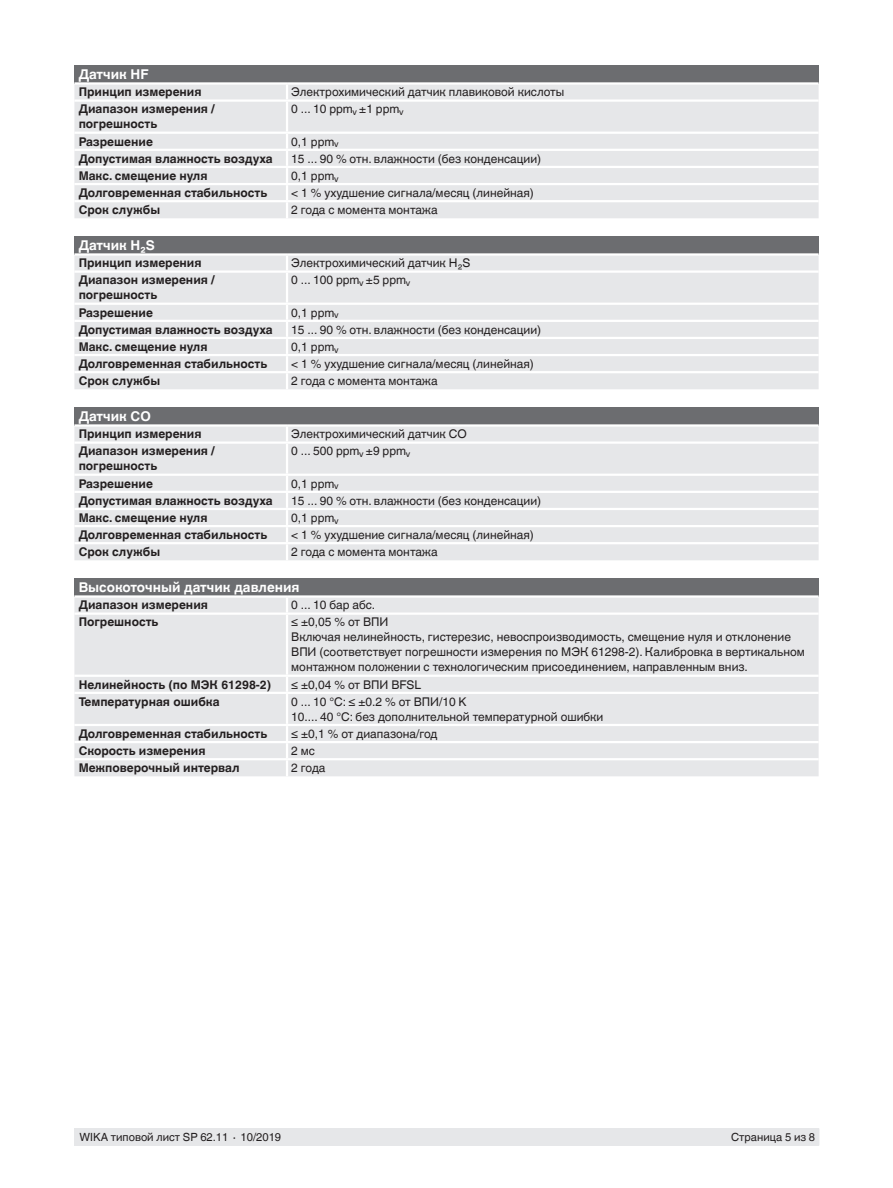
<style>
.page{position:relative;width:893px;height:1188px;background:#fff}
.page>*{position:absolute;margin:0;border:0;box-sizing:border-box;transform-origin:0 0}
.t1{font:700 13.5px "Helvetica World";color:#fff}
.t2{font:12px/15px "Helvetica World";color:#231f20}
.t3{font:700 12px/15px "Helvetica World";color:#231f20}
.t4{font:11.25px "Helvetica World";color:#231f20}
</style>
<div class="page">
<div style="left:75px;top:1128px;width:744px;height:17px;background:#e6e7e9"></div>
<div style="left:74px;top:65px;width:745px;height:18px;background:#6c6d70"></div>
<div style="left:74px;top:85px;width:745px;height:133px;background:#e6e7e9"></div>
<hr style="left:74px;top:99px;width:213px;height:3px;background:#fff">
<hr style="left:286px;top:102px;width:2px;height:30px;background:#fff">
<hr style="left:74px;top:132px;width:213px;height:2px;background:#fff">
<hr style="left:287px;top:132px;width:532px;height:2px;background:#fff">
<hr style="left:74px;top:149px;width:213px;height:2px;background:#fff">
<hr style="left:287px;top:149px;width:532px;height:2px;background:#fff">
<hr style="left:287px;top:166px;width:532px;height:2px;background:#fff">
<hr style="left:287px;top:183px;width:532px;height:2px;background:#fff">
<hr style="left:287px;top:200px;width:532px;height:2px;background:#fff">
<hr style="left:74px;top:82px;width:213px;height:3px;background:#fff">
<hr style="left:287px;top:82px;width:532px;height:3px;background:#fff">
<svg style="left:286px;top:85px;width:2px;height:14px"></svg>
<hr style="left:287px;top:99px;width:532px;height:3px;background:#fff">
<hr style="left:74px;top:166px;width:213px;height:2px;background:#fff">
<hr style="left:74px;top:183px;width:213px;height:2px;background:#fff">
<hr style="left:74px;top:200px;width:213px;height:2px;background:#fff">
<svg style="left:286px;top:134px;width:2px;height:84px"></svg>
<div style="left:74px;top:236px;width:745px;height:18px;background:#6c6d70"></div>
<div style="left:74px;top:256px;width:745px;height:133px;background:#e6e7e9"></div>
<hr style="left:74px;top:270px;width:213px;height:3px;background:#fff">
<hr style="left:286px;top:273px;width:2px;height:30px;background:#fff">
<hr style="left:74px;top:303px;width:213px;height:2px;background:#fff">
<hr style="left:287px;top:303px;width:532px;height:2px;background:#fff">
<hr style="left:74px;top:320px;width:213px;height:2px;background:#fff">
<hr style="left:287px;top:320px;width:532px;height:2px;background:#fff">
<hr style="left:287px;top:337px;width:532px;height:2px;background:#fff">
<hr style="left:287px;top:354px;width:532px;height:2px;background:#fff">
<hr style="left:287px;top:371px;width:532px;height:2px;background:#fff">
<hr style="left:74px;top:253px;width:213px;height:3px;background:#fff">
<hr style="left:287px;top:253px;width:532px;height:3px;background:#fff">
<svg style="left:286px;top:256px;width:2px;height:14px"></svg>
<hr style="left:287px;top:270px;width:532px;height:3px;background:#fff">
<hr style="left:74px;top:337px;width:213px;height:2px;background:#fff">
<hr style="left:74px;top:354px;width:213px;height:2px;background:#fff">
<hr style="left:74px;top:371px;width:213px;height:2px;background:#fff">
<svg style="left:286px;top:305px;width:2px;height:84px"></svg>
<div style="left:74px;top:407px;width:745px;height:19px;background:#6c6d70"></div>
<div style="left:74px;top:427px;width:745px;height:133px;background:#e6e7e9"></div>
<hr style="left:74px;top:441px;width:213px;height:3px;background:#fff">
<hr style="left:286px;top:444px;width:2px;height:30px;background:#fff">
<hr style="left:74px;top:474px;width:213px;height:2px;background:#fff">
<hr style="left:287px;top:474px;width:532px;height:2px;background:#fff">
<hr style="left:74px;top:491px;width:213px;height:2px;background:#fff">
<hr style="left:287px;top:491px;width:532px;height:2px;background:#fff">
<hr style="left:287px;top:508px;width:532px;height:2px;background:#fff">
<hr style="left:287px;top:525px;width:532px;height:2px;background:#fff">
<hr style="left:287px;top:542px;width:532px;height:2px;background:#fff">
<hr style="left:74px;top:424px;width:213px;height:3px;background:#fff">
<hr style="left:287px;top:424px;width:532px;height:3px;background:#fff">
<svg style="left:286px;top:427px;width:2px;height:14px"></svg>
<hr style="left:287px;top:441px;width:532px;height:3px;background:#fff">
<hr style="left:74px;top:508px;width:213px;height:2px;background:#fff">
<hr style="left:74px;top:525px;width:213px;height:2px;background:#fff">
<hr style="left:74px;top:542px;width:213px;height:2px;background:#fff">
<svg style="left:286px;top:476px;width:2px;height:84px"></svg>
<div style="left:74px;top:578px;width:745px;height:19px;background:#6c6d70"></div>
<div style="left:74px;top:598px;width:745px;height:178px;background:#e6e7e9"></div>
<svg style="left:286px;top:598px;width:2px;height:15px"></svg>
<hr style="left:287px;top:675px;width:532px;height:2px;background:#fff">
<hr style="left:287px;top:692px;width:532px;height:2px;background:#fff">
<hr style="left:287px;top:724px;width:532px;height:2px;background:#fff">
<hr style="left:287px;top:741px;width:532px;height:2px;background:#fff">
<hr style="left:287px;top:758px;width:532px;height:2px;background:#fff">
<hr style="left:74px;top:595px;width:213px;height:3px;background:#fff">
<hr style="left:287px;top:595px;width:532px;height:3px;background:#fff">
<hr style="left:74px;top:613px;width:213px;height:2px;background:#fff">
<hr style="left:287px;top:613px;width:532px;height:2px;background:#fff">
<hr style="left:286px;top:615px;width:2px;height:60px;background:#fff">
<hr style="left:74px;top:675px;width:213px;height:2px;background:#fff">
<svg style="left:286px;top:677px;width:2px;height:15px"></svg>
<hr style="left:74px;top:692px;width:213px;height:2px;background:#fff">
<hr style="left:286px;top:694px;width:2px;height:30px;background:#fff">
<hr style="left:74px;top:724px;width:213px;height:2px;background:#fff">
<hr style="left:74px;top:741px;width:213px;height:2px;background:#fff">
<hr style="left:74px;top:758px;width:213px;height:2px;background:#fff">
<svg style="left:286px;top:726px;width:2px;height:50px"></svg>
<p class="t1" style="left:79px;top:67px;width:71px">Датчик HF</p>
<p class="t3" style="left:79px;top:85px;width:125px">Принцип измерения</p>
<p class="t2" style="left:291px;top:85px;width:274px">Электрохимический датчик плавиковой кислоты</p>
<p class="t3" style="left:79px;top:102px;width:138px">Диапазон измерения / погрешность</p>
<p class="t2" style="left:291px;top:102px;width:114px">0 ... 10 ppm<sub>v</sub> ±1 ppm<sub>v</sub></p>
<p class="t3" style="left:79px;top:134px;width:76px">Разрешение</p>
<p class="t2" style="left:291px;top:134px;width:49px">0,1 ppm<sub>v</sub></p>
<p class="t3" style="left:79px;top:151px;width:196px">Допустимая влажность воздуха</p>
<p class="t2" style="left:291px;top:151px;width:251px">15 ... 90 % отн. влажности (без конденсации)</p>
<p class="t3" style="left:79px;top:168px;width:130px">Макс. смещение нуля</p>
<p class="t2" style="left:291px;top:168px;width:49px">0,1 ppm<sub>v</sub></p>
<p class="t3" style="left:79px;top:185px;width:190px">Долговременная стабильность</p>
<p class="t2" style="left:291px;top:185px;width:244px">&lt; 1 % ухудшение сигнала/месяц (линейная)</p>
<p class="t3" style="left:79px;top:202px;width:83px">Срок службы</p>
<p class="t2" style="left:291px;top:202px;width:148px">2 года с момента монтажа</p>
<p class="t1" style="left:79px;top:238px;width:78px">Датчик H₂S</p>
<p class="t3" style="left:79px;top:256px;width:125px">Принцип измерения</p>
<p class="t2" style="left:291px;top:256px;width:181px">Электрохимический датчик H₂S</p>
<p class="t3" style="left:79px;top:273px;width:138px">Диапазон измерения / погрешность</p>
<p class="t2" style="left:291px;top:273px;width:121px">0 ... 100 ppm<sub>v</sub> ±5 ppm<sub>v</sub></p>
<p class="t3" style="left:79px;top:305px;width:76px">Разрешение</p>
<p class="t2" style="left:291px;top:305px;width:49px">0,1 ppm<sub>v</sub></p>
<p class="t3" style="left:79px;top:322px;width:196px">Допустимая влажность воздуха</p>
<p class="t2" style="left:291px;top:322px;width:251px">15 ... 90 % отн. влажности (без конденсации)</p>
<p class="t3" style="left:79px;top:339px;width:130px">Макс. смещение нуля</p>
<p class="t2" style="left:291px;top:339px;width:49px">0,1 ppm<sub>v</sub></p>
<p class="t3" style="left:79px;top:356px;width:190px">Долговременная стабильность</p>
<p class="t2" style="left:291px;top:356px;width:244px">&lt; 1 % ухудшение сигнала/месяц (линейная)</p>
<p class="t3" style="left:79px;top:373px;width:83px">Срок службы</p>
<p class="t2" style="left:291px;top:373px;width:148px">2 года с момента монтажа</p>
<p class="t1" style="left:79px;top:409px;width:74px">Датчик СO</p>
<p class="t3" style="left:79px;top:427px;width:125px">Принцип измерения</p>
<p class="t2" style="left:291px;top:427px;width:177px">Электрохимический датчик CO</p>
<p class="t3" style="left:79px;top:444px;width:138px">Диапазон измерения / погрешность</p>
<p class="t2" style="left:291px;top:444px;width:121px">0 ... 500 ppm<sub>v</sub> ±9 ppm<sub>v</sub></p>
<p class="t3" style="left:79px;top:476px;width:76px">Разрешение</p>
<p class="t2" style="left:291px;top:476px;width:49px">0,1 ppm<sub>v</sub></p>
<p class="t3" style="left:79px;top:493px;width:196px">Допустимая влажность воздуха</p>
<p class="t2" style="left:291px;top:493px;width:251px">15 ... 90 % отн. влажности (без конденсации)</p>
<p class="t3" style="left:79px;top:510px;width:130px">Макс. смещение нуля</p>
<p class="t2" style="left:291px;top:510px;width:49px">0,1 ppm<sub>v</sub></p>
<p class="t3" style="left:79px;top:527px;width:190px">Долговременная стабильность</p>
<p class="t2" style="left:291px;top:527px;width:244px">&lt; 1 % ухудшение сигнала/месяц (линейная)</p>
<p class="t3" style="left:79px;top:544px;width:83px">Срок службы</p>
<p class="t2" style="left:291px;top:544px;width:148px">2 года с момента монтажа</p>
<p class="t1" style="left:79px;top:580px;width:222px">Высокоточный датчик давления</p>
<p class="t3" style="left:79px;top:598px;width:131px">Диапазон измерения</p>
<p class="t2" style="left:291px;top:598px;width:85px">0 ... 10 бар абс.</p>
<p class="t3" style="left:79px;top:615px;width:81px">Погрешность</p>
<p class="t2" style="left:291px;top:615px;width:515px">≤ ±0,05 % от ВПИ<br>Включая нелинейность, гистерезис, невоспроизводимость, смещение нуля и отклонение ВПИ (соответствует погрешности измерения по МЭК 61298-2). Калибровка в вертикальном монтажном положении с технологическим присоединением, направленным вниз.</p>
<p class="t3" style="left:79px;top:677px;width:194px">Нелинейность (по МЭК 61298-2)</p>
<p class="t2" style="left:291px;top:677px;width:131px">≤ ±0,04 % от ВПИ BFSL</p>
<p class="t3" style="left:79px;top:694px;width:142px">Температурная ошибка</p>
<p class="t2" style="left:291px;top:694px;width:314px">0 ... 10 °C: ≤ ±0.2 % от ВПИ/10 K<br>10.... 40 °C: без дополнительной температурной ошибки</p>
<p class="t3" style="left:79px;top:726px;width:190px">Долговременная стабильность</p>
<p class="t2" style="left:291px;top:726px;width:148px">≤ ±0,1 % от диапазона/год</p>
<p class="t3" style="left:79px;top:743px;width:128px">Скорость измерения</p>
<p class="t2" style="left:291px;top:743px;width:25px">2 мс</p>
<p class="t3" style="left:79px;top:760px;width:163px">Межповерочный интервал</p>
<p class="t2" style="left:291px;top:760px;width:36px">2 года</p>
<p class="t4" style="left:80px;top:1131px;width:203px">WIKA типовой лист SP 62.11 ∙ 10/2019</p>
<p class="t4" style="left:731px;top:1131px;width:86px">Страница 5 из 8</p>
</div>
